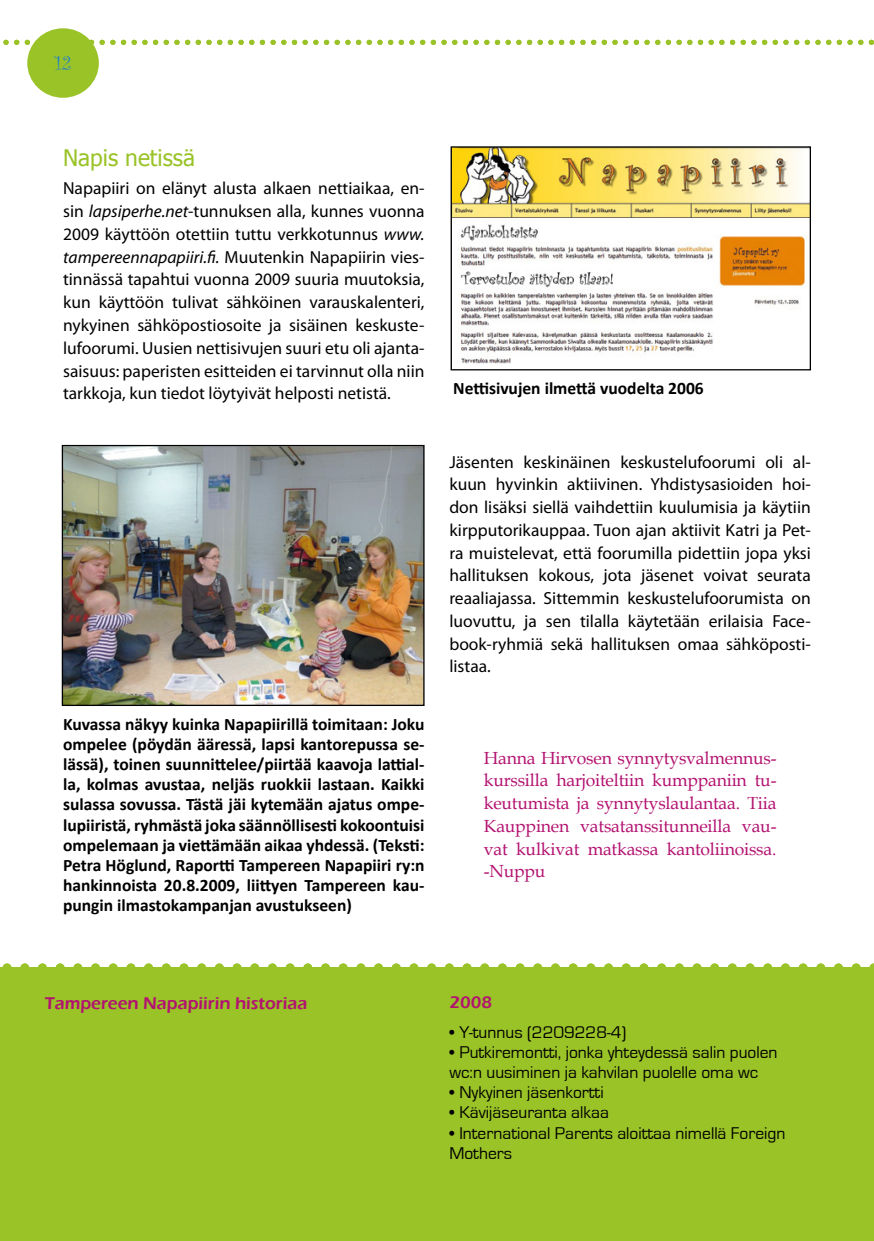
<style>
.page{position:relative;width:874px;height:1241px;background:#fff}
.page>*{position:absolute;margin:0;border:0;box-sizing:border-box;transform-origin:0 0}
.t1{font:22.75px "Tahoma";color:#9ac328}
.t2{font:21px "Curlz";color:#2581c4}
.t3{font:17.5px/22.8px "Myriad Pro";color:#000;text-align:justify}
.t4{font:700 17.5px/20.1px "Calibri";color:#000;text-align:justify}
.t5{font:17.5px/20.1px "Eurostile";color:#000}
.t6{font:17.5px/22.8px "Book Antiqua";letter-spacing:-.01em;color:#b31270;text-align:justify}
.t7{font:600 17.5px "Eras ITC";color:#b31270}
.s1{font-style:italic}
</style>
<div class="page">
<div style="left:0;top:967px;width:873px;height:273px;background:#9ac328"></div>
<svg style="left:3px;top:40px;width:871px;height:5px"></svg>
<svg style="left:7px;top:963px;width:867px;height:9px"></svg>
<img style="left:450px;top:146px;width:361px;height:225px">
<img style="left:61px;top:444px;width:364px;height:262px">
<div style="left:27px;top:28px;width:72px;height:70px;background:#9ac328;border-radius:50%"></div>
<p class="t2" style="left:55px;top:48px;width:18px">12</p>
<h1 class="t1" style="left:63px;top:143px;width:133px">Napis netissä</h1>
<p class="t3" style="left:63px;top:177px;width:363px">Napapiiri on elänyt alusta alkaen nettiaikaa, en&shy;sin <span class="s1">lapsiperhe.net</span>-tunnuksen alla, kunnes vuonna 2009 käyttöön otettiin tuttu verkkotunnus <span class="s1">www. tampereennapapiiri.fi.</span> Muutenkin Napapiirin vies&shy;tinnässä tapahtui vuonna 2009 suuria muutoksia, kun käyttöön tulivat sähköinen varauskalenteri, nykyinen sähköpostiosoite ja sisäinen keskuste&shy;lufoorumi. Uusien nettisivujen suuri etu oli ajanta&shy;saisuus: paperisten esitteiden ei tarvinnut olla niin tarkkoja, kun tiedot löytyivät helposti netistä.</p>
<p class="t4" style="left:63px;top:714px;width:363px">Kuvassa näkyy kuinka Napapiirillä toimitaan: Joku ompelee (pöydän ääressä, lapsi kantorepussa se&shy;lässä), toinen suunnittelee/piirtää kaavoja lattial&shy;la, kolmas avustaa, neljäs ruokkii lastaan. Kaikki sulassa sovussa. Tästä jäi kytemään ajatus ompe&shy;lupiiristä, ryhmästä joka säännöllisesti kokoontuisi ompelemaan ja viettämään aikaa yhdessä. (Teksti:<br>Petra Höglund, Raportti Tampereen Napapiiri ry:n hankinnoista 20.8.2009, liittyen Tampereen kau&shy;pungin ilmastokampanjan avustukseen)</p>
<p class="t4" style="left:453px;top:378px;width:252px">Nettisivujen ilmettä vuodelta 2006</p>
<p class="t3" style="left:449px;top:450px;width:363px">Jäsenten keskinäinen keskustelufoorumi oli al&shy;kuun hyvinkin aktiivinen. Yhdistysasioiden hoi&shy;don lisäksi siellä vaihdettiin kuulumisia ja käytiin kirpputorikauppaa. Tuon ajan aktiivit Katri ja Pet&shy;ra muistelevat, että foorumilla pidettiin jopa yksi hallituksen kokous, jota jäsenet voivat seurata reaaliajassa. Sittemmin keskustelufoorumista on luovuttu, ja sen tilalla käytetään erilaisia Face&shy;book-ryhmiä sekä hallituksen omaa sähköposti&shy;listaa.</p>
<p class="t6" style="left:483px;top:745px;width:294px">Hanna Hirvosen synnytysvalmennus&shy;kurssilla harjoiteltiin kumppaniin tu&shy;keutumista ja synnytyslaulantaa. Tiia Kauppinen vatsatanssitunneilla vau&shy;vat kulkivat matkassa kantoliinoissa. -Nuppu</p>
<p class="t7" style="left:45px;top:993px;width:264px">Tampereen Napapiirin historiaa</p>
<p class="t7" style="left:449px;top:991px;width:44px">2008</p>
<p class="t5" style="left:449px;top:1022px;width:178px">• Y-tunnus (2209228-4)</p>
<p class="t5" style="left:449px;top:1042px;width:329px">• Putkiremontti, jonka yhteydessä salin puolen wc:n uusiminen ja kahvilan puolelle oma wc</p>
<p class="t5" style="left:449px;top:1082px;width:156px">• Nykyinen jäsenkortti</p>
<p class="t5" style="left:449px;top:1102px;width:161px">• Kävijäseuranta alkaa</p>
<p class="t5" style="left:449px;top:1122px;width:337px">• International Parents aloittaa nimellä Foreign<br>Mothers</p>
</div>
